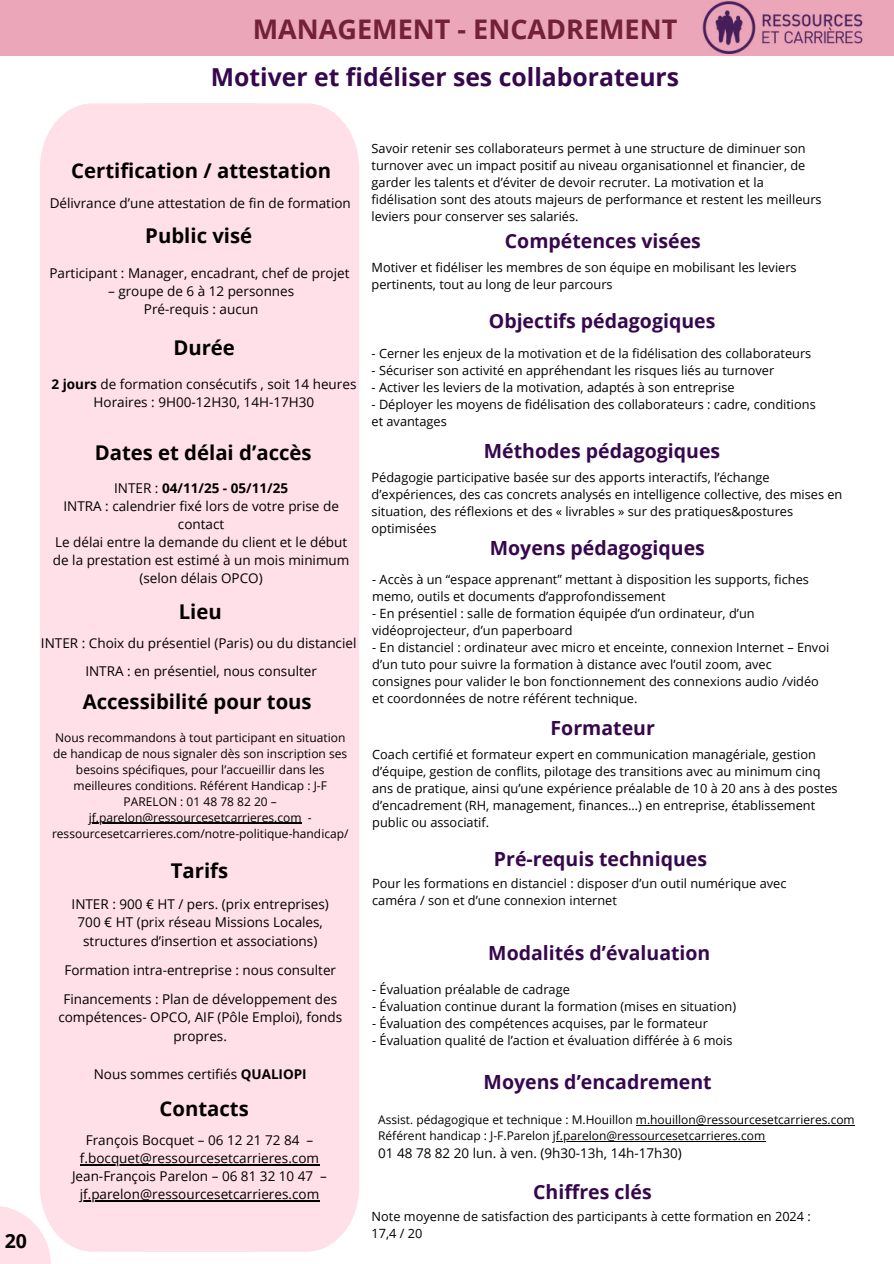
<style>
.page{position:relative;width:894px;height:1264px;background:#fff}
.page>*{position:absolute;margin:0;border:0;box-sizing:border-box;transform-origin:0 0}
.t1{font:700 27px "Open Sans";color:#722138}
.t2{font:700 24.75px "Open Sans";color:#37074d}
.t3{font:700 20.25px "Open Sans";color:#000}
.t4{font:700 19.5px "Open Sans";color:#37074d}
.t5{font:700 19.5px "Open Sans";color:#000}
.t6{font:13.5px/18px "Open Sans";color:#000;text-align:center}
.t7{font:12.75px/17px "Open Sans";color:#000}
.t8{font:12px/16px "Open Sans";color:#000;text-align:center}
.s1{font-weight:700}
</style>
<div class="page">
<div style="left:0;top:0;width:893px;height:55px;background:#eba6b9"></div>
<img style="left:702px;top:2px;width:161px;height:52px">
<svg style="left:303px;top:103px;width:56px;height:1148px;background:#ffe1e9"></svg>
<div style="left:303px;top:118px;width:44px;height:1118px;background:#ffdfe8"></div>
<div style="left:40px;top:103px;width:263px;height:1148px;background:#ffdfe8"></div>
<div style="left:52px;top:118px;width:239px;height:1118px;background:#ffdfe8"></div>
<hr style="left:80px;top:1163px;width:239px;height:1px;background:#000">
<hr style="left:80px;top:1199px;width:239px;height:1px;background:#000">
<hr style="left:89px;top:822px;width:212px;height:1px;background:#000">
<svg style="left:0;top:1205px;width:51px;height:58px;fill:#ffdfe8"></svg>
<hr style="left:635px;top:1124px;width:219px;height:1px;background:#000">
<hr style="left:552px;top:1140px;width:213px;height:1px;background:#000">
<h1 class="t1" style="left:253px;top:10px;width:426px">MANAGEMENT - ENCADREMENT</h1>
<h2 class="t2" style="left:211px;top:60px;width:470px">Motiver et fidéliser ses collaborateurs</h2>
<h3 class="t5" style="left:5px;top:1226px;width:24px">20</h3>
<h3 class="t3" style="left:71px;top:157px;width:261px">Certification / attestation</h3>
<p class="t6" style="left:50px;top:194px;width:302px">Délivrance d’une attestation de fin de formation</p>
<h3 class="t3" style="left:145px;top:222px;width:108px">Public visé</h3>
<p class="t6" style="left:49px;top:263px;width:301px">Participant : Manager, encadrant, chef de projet</p>
<p class="t6" style="left:108px;top:281px;width:188px">– groupe de 6 à 12 personnes<br>Pré-requis : aucun</p>
<h3 class="t3" style="left:173px;top:333px;width:63px">Durée</h3>
<p class="t6" style="left:51px;top:374px;width:306px"><span class="s1">2 jours</span> de formation consécutifs , soit 14 heures<br>Horaires : 9H00-12H30, 14H-17H30</p>
<h3 class="t3" style="left:95px;top:438px;width:218px">Dates et délai d’accès</h3>
<p class="t6" style="left:53px;top:479px;width:298px">INTER : <span class="s1">04/11/25 - 05/11/25<br></span>INTRA : calendrier fixé lors de votre prise de contact<br>Le délai entre la demande du client et le début de la prestation est estimé à un mois minimum (selon délais OPCO)</p>
<h3 class="t3" style="left:179px;top:598px;width:45px">Lieu</h3>
<p class="t6" style="left:41px;top:633px;width:317px">INTER : Choix du présentiel (Paris) ou du distanciel</p>
<p class="t6" style="left:85px;top:661px;width:233px">INTRA : en présentiel, nous consulter</p>
<h3 class="t3" style="left:83px;top:687px;width:230px">Accessibilité pour tous</h3>
<p class="t8" style="left:52px;top:729px;width:298px">Nous recommandons à tout participant en situation de handicap de nous signaler dès son inscription ses besoins spécifiques, pour l’accueillir dans les meilleures conditions. Référent Handicap : J-F PARELON : 01 48 78 82 20 – jf.parelon@ressourcesetcarrieres.com - ressourcesetcarrieres.com/notre-politique-handicap/</p>
<h3 class="t3" style="left:171px;top:856px;width:59px">Tarifs</h3>
<p class="t6" style="left:72px;top:893px;width:259px;line-height:18.8px">INTER : 900 € HT / pers. (prix entreprises)<br>700 € HT (prix réseau Missions Locales, structures d’insertion et associations)</p>
<p class="t6" style="left:63px;top:955px;width:275px;line-height:28.8px;text-align:left">Formation intra-entreprise : nous consulter<br>Financements : Plan de développement des</p>
<p class="t6" style="left:58px;top:1007px;width:285px;line-height:18.8px">compétences- OPCO, AIF (Pôle Emploi), fonds propres.</p>
<p class="t6" style="left:94px;top:1064px;width:214px">Nous sommes certifiés <span class="s1">QUALIOPI</span></p>
<h3 class="t3" style="left:159px;top:1094px;width:91px">Contacts</h3>
<p class="t6" style="left:72px;top:1130px;width:256px">François Bocquet – 06 12 21 72 84 – f.bocquet@ressourcesetcarrieres.com Jean-François Parelon – 06 81 32 10 47 – jf.parelon@ressourcesetcarrieres.com</p>
<p class="t7" style="left:371px;top:139px;width:451px">Savoir retenir ses collaborateurs permet à une structure de diminuer son turnover avec un impact positif au niveau organisationnel et financier, de garder les talents et d’éviter de devoir recruter. La motivation et la fidélisation sont des atouts majeurs de performance et restent les meilleurs leviers pour conserver ses salariés.</p>
<h3 class="t4" style="left:504px;top:227px;width:198px">Compétences visées</h3>
<p class="t7" style="left:371px;top:258px;width:426px">Motiver et fidéliser les membres de son équipe en mobilisant les leviers pertinents, tout au long de leur parcours</p>
<h3 class="t4" style="left:488px;top:307px;width:228px">Objectifs pédagogiques</h3>
<p class="t7" style="left:371px;top:345px;width:441px">- Cerner les enjeux de la motivation et de la fidélisation des collaborateurs</p>
<p class="t7" style="left:371px;top:362px;width:404px">- Sécuriser son activité en appréhendant les risques liés au turnover</p>
<p class="t7" style="left:371px;top:379px;width:364px">- Activer les leviers de la motivation, adaptés à son entreprise</p>
<p class="t7" style="left:371px;top:396px;width:445px">- Déployer les moyens de fidélisation des collaborateurs : cadre, conditions et avantages</p>
<h3 class="t4" style="left:484px;top:437px;width:238px">Méthodes pédagogiques</h3>
<p class="t7" style="left:371px;top:468px;width:472px">Pédagogie participative basée sur des apports interactifs, l’échange d’expériences, des cas concrets analysés en intelligence collective, des mises en situation, des réflexions et des « livrables » sur des pratiques&amp;postures optimisées</p>
<h3 class="t4" style="left:489px;top:534px;width:216px">Moyens pédagogiques</h3>
<p class="t7" style="left:372px;top:570px;width:438px">- Accès à un “espace apprenant” mettant à disposition les supports, fiches memo, outils et documents d’approfondissement</p>
<p class="t7" style="left:372px;top:604px;width:384px">- En présentiel : salle de formation équipée d’un ordinateur, d’un vidéoprojecteur, d’un paperboard</p>
<p class="t7" style="left:372px;top:638px;width:458px">- En distanciel : ordinateur avec micro et enceinte, connexion Internet – Envoi d’un tuto pour suivre la formation à distance avec l’outil zoom, avec consignes pour valider le bon fonctionnement des connexions audio /vidéo et coordonnées de notre référent technique.</p>
<h3 class="t4" style="left:550px;top:714px;width:106px">Formateur</h3>
<p class="t7" style="left:372px;top:745px;width:467px">Coach certifié et formateur expert en communication managériale, gestion d’équipe, gestion de conflits, pilotage des transitions avec au minimum cinq ans de pratique, ainsi qu’une expérience préalable de 10 à 20 ans à des postes d’encadrement (RH, management, finances…) en entreprise, établissement public ou associatif.</p>
<h3 class="t4" style="left:494px;top:845px;width:215px">Pré-requis techniques</h3>
<p class="t7" style="left:372px;top:874px;width:415px">Pour les formations en distanciel : disposer d’un outil numérique avec caméra / son et d’une connexion internet</p>
<h3 class="t4" style="left:488px;top:939px;width:223px">Modalités d’évaluation</h3>
<p class="t7" style="left:372px;top:980px;width:199px">- Évaluation préalable de cadrage</p>
<p class="t7" style="left:372px;top:997px;width:365px">- Évaluation continue durant la formation (mises en situation)</p>
<p class="t7" style="left:372px;top:1014px;width:337px">- Évaluation des compétences acquises, par le formateur</p>
<p class="t7" style="left:372px;top:1031px;width:362px">- Évaluation qualité de l’action et évaluation différée à 6 mois</p>
<h3 class="t4" style="left:483px;top:1068px;width:229px">Moyens d’encadrement</h3>
<p class="t8" style="left:378px;top:1111px;width:478px;text-align:left">Assist. pédagogique et technique : M.Houillon m.houillon@ressourcesetcarrieres.com<br>Référent handicap : J-F.Parelon jf.parelon@ressourcesetcarrieres.com</p>
<p class="t6" style="left:378px;top:1143px;width:305px">01 48 78 82 20 lun. à ven. (9h30-13h, 14h-17h30)</p>
<h3 class="t4" style="left:533px;top:1178px;width:120px">Chiffres clés</h3>
<p class="t7" style="left:371px;top:1207px;width:440px">Note moyenne de satisfaction des participants à cette formation en 2024 :<br>17,4 / 20</p>
</div>
